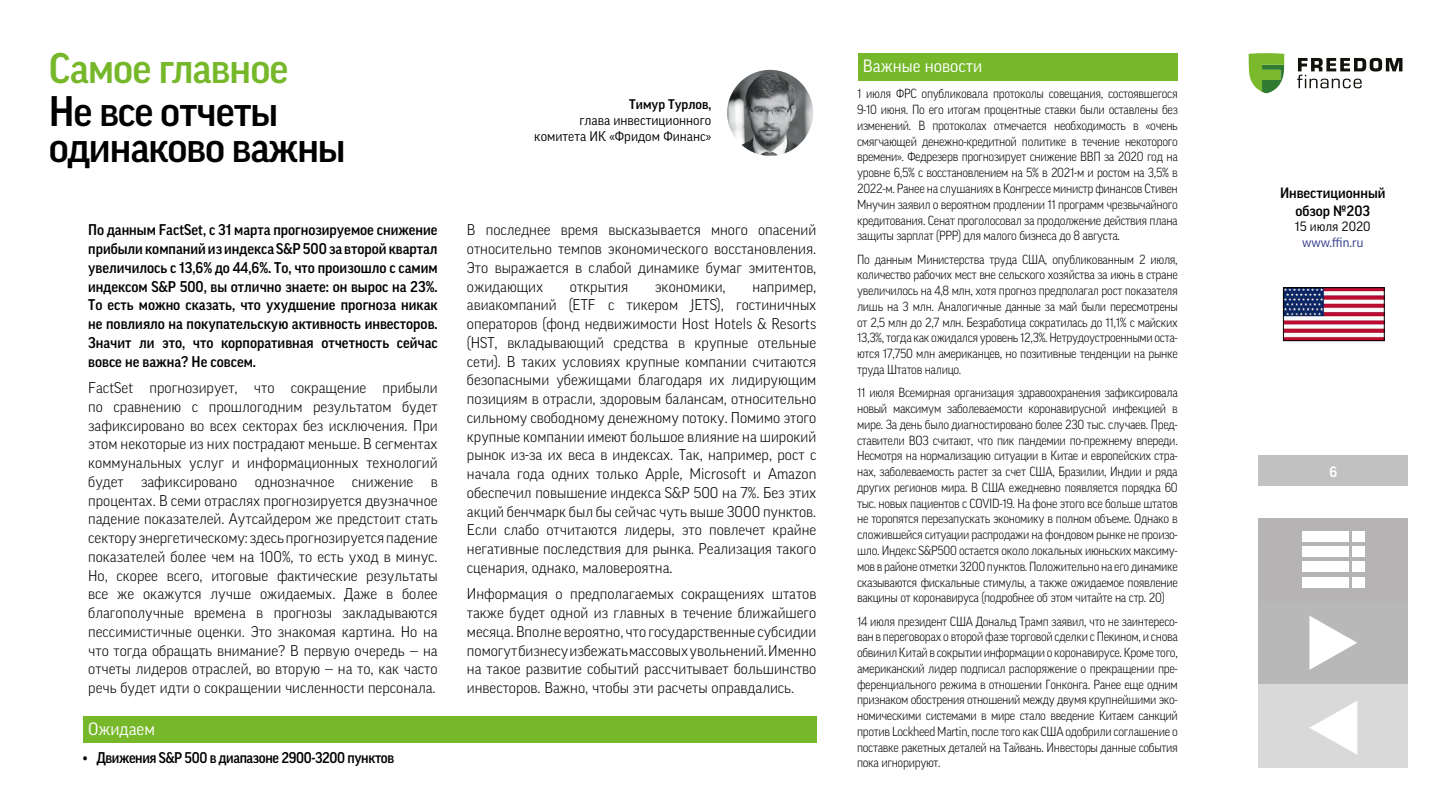
<style>
.page{position:relative;width:1440px;height:810px;background:#fff}
.page>*{position:absolute;margin:0;border:0;box-sizing:border-box;transform-origin:0 0}
.t1{font:500 41.25px/36px "Good Pro";letter-spacing:-.025em;color:#000}
.t2{font:500 41.25px "Good Pro";letter-spacing:-.02em;color:#76b82a}
.t3{font:17.25px "Good Pro";color:#fff}
.t4{font:300 15px/18.8px "Good Pro";color:#000;text-align:justify}
.t5{font:500 15px/18.8px "Good Pro";color:#000;text-align:justify}
.t6{font:500 15px "Good Pro";letter-spacing:-.025em;color:#000;scale:.95 1}
.t7{font:500 14.48px/17.4px "Good Pro";color:#000;text-align:center}
.t8{font:500 14.48px "Good Pro";color:#fff}
.t9{font:13.5px/16.2px "Good Pro";color:#000;text-align:right}
.t10{font:500 13.5px "Good Pro";color:#000}
.t11{font:13.05px "Good Pro";color:#283583}
.t12{font:13.05px "Good Pro";color:#000}
.t13{font:300 12.75px/15.8px "Good Pro";letter-spacing:-.025em;color:#000;text-align:justify;scale:.94 1}
</style>
<div class="page">
<div style="left:1258px;top:456px;width:150px;height:30px;background:#c1c1c1"></div>
<svg style="left:1249px;top:53px;width:35px;height:40px"></svg>
<svg style="left:1297px;top:58px;width:105px;height:30px"></svg>
<div style="left:1259px;top:518px;width:149px;height:83px;background:#b5b3b3"></div>
<div style="left:1302px;top:531px;width:46px;height:11px;background:#fff"></div>
<div style="left:1352px;top:531px;width:13px;height:11px;background:#fff"></div>
<div style="left:1302px;top:547px;width:46px;height:10px;background:#fff"></div>
<div style="left:1352px;top:547px;width:13px;height:10px;background:#fff"></div>
<div style="left:1302px;top:562px;width:46px;height:10px;background:#fff"></div>
<div style="left:1352px;top:562px;width:13px;height:10px;background:#fff"></div>
<div style="left:1302px;top:577px;width:46px;height:11px;background:#fff"></div>
<div style="left:1352px;top:577px;width:13px;height:11px;background:#fff"></div>
<div style="left:858px;top:53px;width:320px;height:27px;background:#76b82a"></div>
<img style="left:727px;top:70px;width:86px;height:86px;border-radius:43px">
<img style="left:1285px;top:289px;width:98px;height:50px">
<div style="left:1283px;top:287px;width:102px;height:54px;border:1px solid #000"></div>
<div style="left:1259px;top:601px;width:149px;height:83px;background:#b8b8b8"></div>
<svg style="left:1309px;top:616px;width:48px;height:54px"></svg>
<div style="left:1259px;top:684px;width:149px;height:83px;background:#d9d9d9"></div>
<svg style="left:1310px;top:701px;width:47px;height:54px"></svg>
<div style="left:83px;top:716px;width:733px;height:26px;background:#76b82a"></div>
<h1 class="t2" style="left:49px;top:45px;width:241px">Самое главное</h1>
<h1 class="t1" style="left:49px;top:93px;width:298px">Не все отчеты одинаково важны</h1>
<p class="t10" style="left:629px;top:96px;width:84px">Тимур Турлов,</p>
<p class="t9" style="left:534px;top:112px;width:178px">глава инвестиционного комитета ИК «Фридом Финанс»</p>
<p class="t5" style="left:88px;top:221px;width:351px">По данным FactSet, с 31 марта прогнозируемое снижение прибыли компаний из индекса S&amp;P 500 за второй квартал увеличилось с 13,6% до 44,6%. То, что произошло с самим индексом S&amp;P 500, вы отлично знаете: он вырос на 23%.<br>То есть можно сказать, что ухудшение прогноза никак не повлияло на покупательскую активность инвесторов.<br>Значит ли это, что корпоративная отчетность сейчас вовсе не важна? Не совсем.</p>
<p class="t4" style="left:88px;top:378px;width:351px">FactSet прогнозирует, что сокращение прибыли по сравнению с прошлогодним результатом будет зафиксировано во всех секторах без исключения. При этом некоторые из них пострадают меньше. В сегментах коммунальных услуг и информационных технологий будет зафиксировано однозначное снижение в процентах. В семи отраслях прогнозируется двузначное падение показателей. Аутсайдером же предстоит стать сектору энергетическому: здесь прогнозируется падение показателей более чем на 100%, то есть уход в минус.<br>Но, скорее всего, итоговые фактические результаты все же окажутся лучше ожидаемых. Даже в более благополучные времена в прогнозы закладываются пессимистичные оценки. Это знакомая картина. Но на что тогда обращать внимание? В первую очередь — на отчеты лидеров отраслей, во вторую — на то, как часто речь будет идти о сокращении численности персонала.</p>
<h2 class="t3" style="left:88px;top:719px;width:69px">Ожидаем</h2>
<p class="t6" style="left:83px;top:749px;width:329px">• Движения S&amp;P 500 в диапазоне 2900-3200 пунктов</p>
<p class="t4" style="left:467px;top:221px;width:351px">В последнее время высказывается много опасений относительно темпов экономического восстановления.<br>Это выражается в слабой динамике бумаг эмитентов, ожидающих</p>
<p class="t4" style="left:467px;top:277px;width:351px;text-indent:285px">например, авиакомпаний (ЕTF c тикером JETS), гостиничных операторов (фонд недвижимости Host Hotels &amp; Resorts (HST, вкладывающий средства в крупные отельные сети). В таких условиях крупные компании считаются безопасными убежищами благодаря их лидирующим позициям в отрасли, здоровым балансам, относительно сильному свободному денежному потоку. Помимо этого крупные компании имеют большое влияние на широкий рынок из-за их веса в индексах. Так, например, рост с начала года одних только Apple, Microsoft и Amazon обеспечил повышение индекса S&amp;P 500 на 7%. Без этих акций бенчмарк был бы сейчас чуть выше 3000 пунктов.<br>Если слабо отчитаются лидеры, это повлечет крайне негативные последствия для рынка. Реализация такого сценария, однако, маловероятна.</p>
<p class="t4" style="left:467px;top:585px;width:351px">Информация о предполагаемых сокращениях штатов также будет одной из главных в течение ближайшего месяца. Вполне вероятно, что государственные субсидии помогут бизнесу избежать массовых увольнений. Именно на такое развитие событий рассчитывает большинство инвесторов. Важно, чтобы эти расчеты оправдались.</p>
<p class="t4" style="left:570px;top:277px;width:60px">открытия</p>
<p class="t4" style="left:655px;top:277px;width:72px">экономики,</p>
<h2 class="t3" style="left:863px;top:56px;width:121px">Важные новости</h2>
<p class="t13" style="left:857px;top:86px;width:343px">1 июля ФРС опубликовала протоколы совещания, состоявшегося 9-10 июня. По его итогам процентные ставки были оставлены без изменений. В протоколах отмечается необходимость в «очень смягчающей денежно-кредитной политике в течение некоторого времени». Федрезерв прогнозирует снижение ВВП за 2020 год на уровне 6,5% с восстановлением на 5% в 2021-м и ростом на 3,5% в 2022-м. Ранее на слушаниях в Конгрессе министр финансов Стивен Мнучин заявил о вероятном продлении 11 программ чрезвычайного кредитования. Сенат проголосовал за продолжение действия плана защиты зарплат (PPP) для малого бизнеса до 8 августа.</p>
<p class="t13" style="left:857px;top:251px;width:343px">По данным Министерства труда США, опубликованным 2 июля, количество рабочих мест вне сельского хозяйства за июнь в стране увеличилось на 4,8 млн, хотя прогноз предполагал рост показателя лишь на 3 млн. Аналогичные данные за май были пересмотрены от 2,5 млн до 2,7 млн. Безработица сократилась до 11,1% с майских 13,3%, тогда как ожидался уровень 12,3%. Нетрудоустроенными оста&shy;ются 17,750 млн американцев, но позитивные тенденции на рынке труда Штатов налицо.</p>
<p class="t13" style="left:857px;top:385px;width:343px">11 июля Всемирная организация здравоохранения зафиксировала новый максимум заболеваемости коронавирусной инфекцией в мире. За день было диагностировано более 230 тыс. случаев. Пред&shy;ставители ВОЗ считают, что пик пандемии по-прежнему впереди.<br>Несмотря на нормализацию ситуации в Китае и европейских стра&shy;нах, заболеваемость растет за счет США, Бразилии, Индии и ряда других регионов мира. В США ежедневно появляется порядка 60 тыс. новых пациентов с COVID-19. На фоне этого все больше штатов не торопятся перезапускать экономику в полном объеме. Однако в сложившейся ситуации распродажи на фондовом рынке не произо&shy;шло. Индекс S&amp;P500 остается около локальных июньских максиму&shy;мов в районе отметки 3200 пунктов. Положительно на его динамике сказываются фискальные стимулы, а также ожидаемое появление вакцины от коронавируса (подробнее об этом читайте на стр. 20)</p>
<p class="t13" style="left:857px;top:613px;width:343px">14 июля президент США Дональд Трамп заявил, что не заинтересо&shy;ван в переговорах о второй фазе торговой сделки с Пекином, и снова обвинил Китай в сокрытии информации о коронавирусе. Кроме того, американский лидер подписал распоряжение о прекращении пре&shy;ференциального режима в отношении Гонконга. Ранее еще одним признаком обострения отношений между двумя крупнейшими эко&shy;номическими системами в мире стало введение Китаем санкций против Lockheed Martin, после того как США одобрили соглашение о поставке ракетных деталей на Тайвань. Инвесторы данные события пока игнорируют.</p>
<p class="t7" style="left:1280px;top:185px;width:107px">Инвестиционный обзор №203</p>
<p class="t12" style="left:1295px;top:219px;width:77px">15 июля 2020</p>
<p class="t11" style="left:1302px;top:235px;width:63px">www.ffin.ru</p>
<p class="t8" style="left:1329px;top:463px;width:9px">6</p>
</div>
